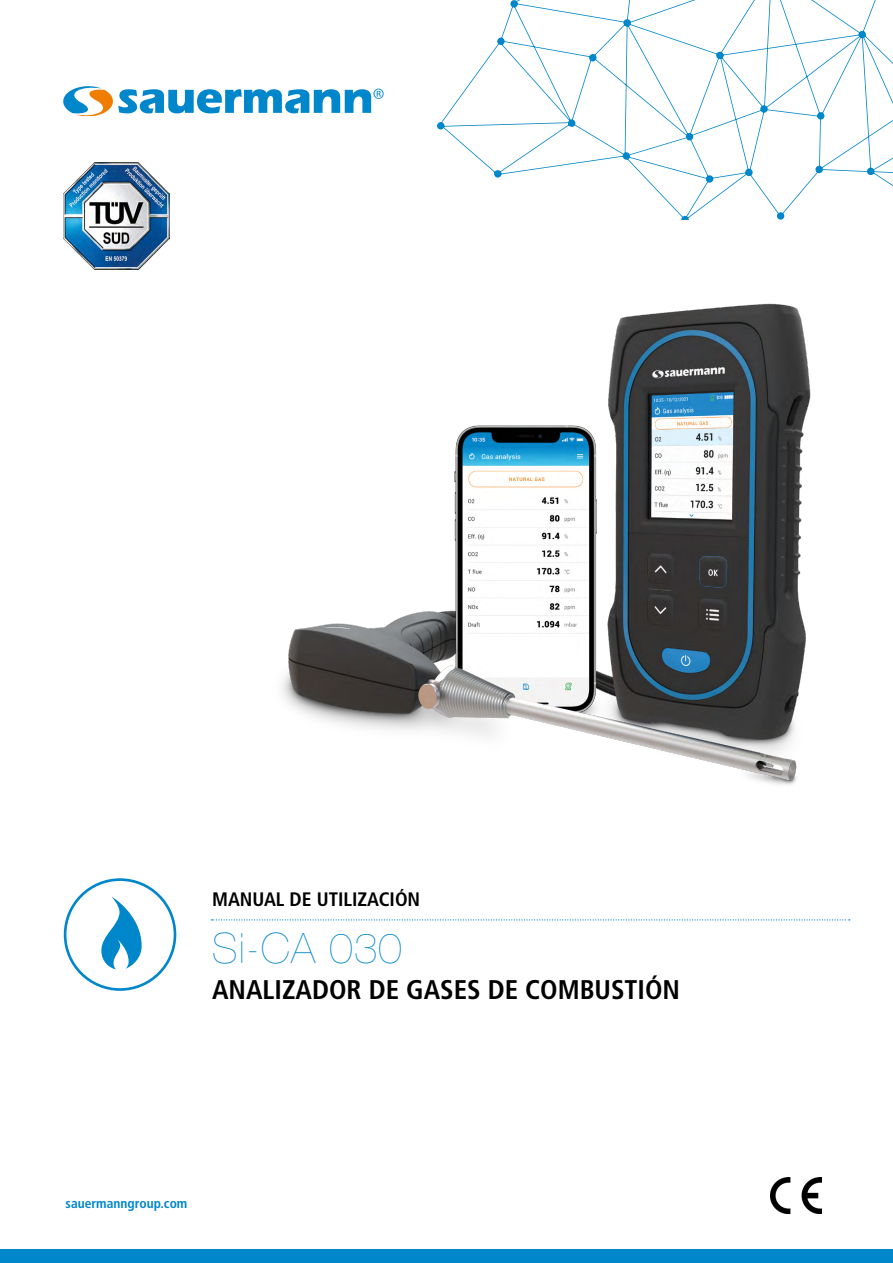
<style>
.page{position:relative;width:893px;height:1263px;background:#fff}
.page>*{position:absolute;margin:0;border:0;box-sizing:border-box;transform-origin:0 0}
.t1{font:200 42px "Helvetica Neue LT Std";letter-spacing:.03em;color:#0086ca}
.t2{font:700 condensed 27px "Frutiger LT Std";color:#000}
.t3{font:700 condensed 19.5px "Frutiger LT Std";color:#000}
.t4{font:700 condensed 13.5px "Frutiger LT Std";color:#0086ca}
</style>
<div class="page">
<svg style="left:63px;top:87px;width:321px;height:29px"></svg>
<div style="left:0;top:1250px;width:893px;height:13px;background:#0086ca"></div>
<svg style="left:437px;top:0;width:456px;height:219px"></svg>
<img style="left:771px;top:1177px;width:51px;height:36px">
<svg style="left:211px;top:919px;width:639px;height:1px"></svg>
<div style="left:64px;top:878px;width:112px;height:113px;border:3px solid #0086ca;border-radius:50%"></div>
<svg style="left:101px;top:896px;width:41px;height:73px"></svg>
<img style="left:282px;top:303px;width:529px;height:482px">
<img style="left:63px;top:163px;width:107px;height:106px">
<p class="t3" style="left:212px;top:888px;width:210px">MANUAL DE UTILIZACIÓN</p>
<h1 class="t1" style="left:212px;top:924px;width:191px">Si-CA 030</h1>
<p class="t2" style="left:212px;top:974px;width:469px">ANALIZADOR DE GASES DE COMBUSTIÓN</p>
<p class="t4" style="left:66px;top:1196px;width:123px">sauermanngroup.com</p>
</div>
